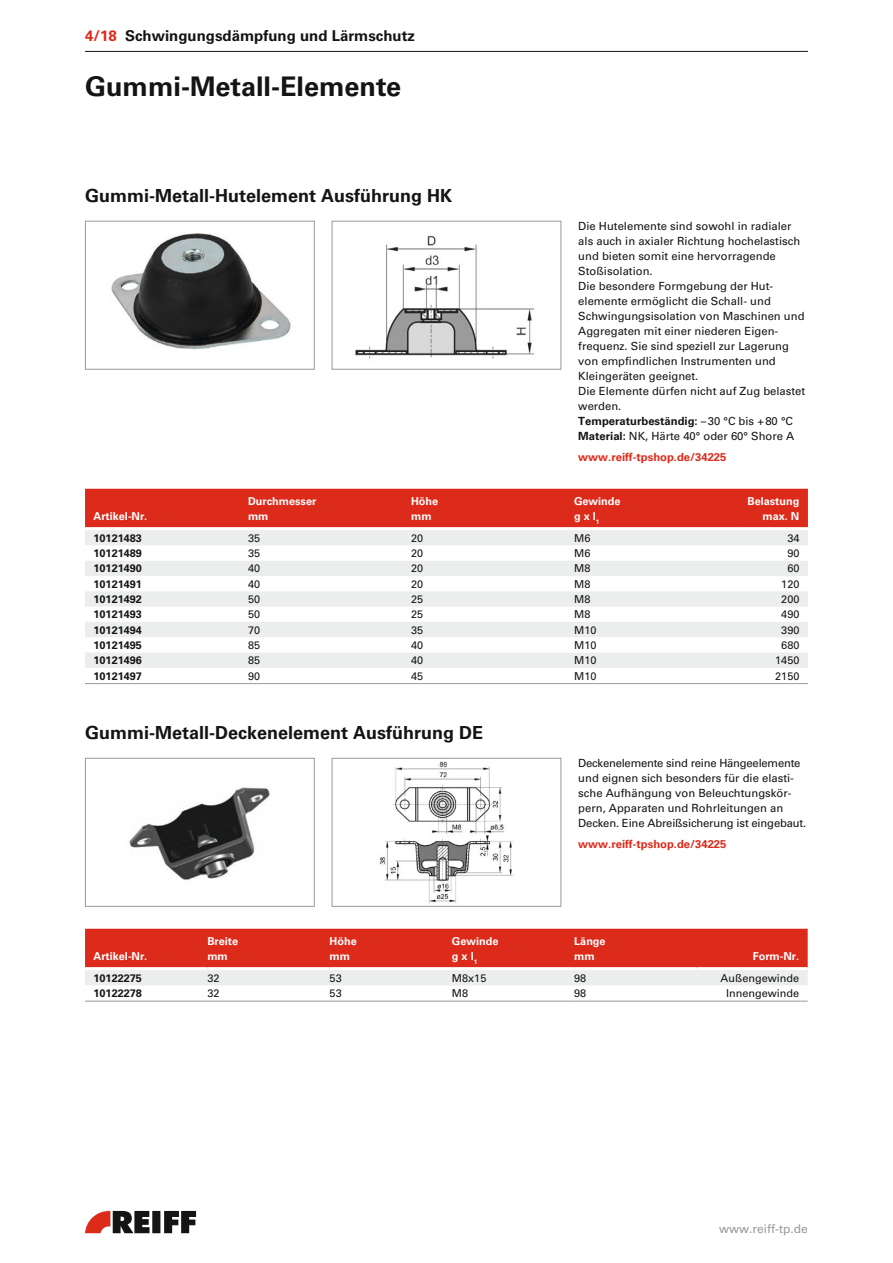
<style>
.page{position:relative;width:893px;height:1263px;background:#fff}
.page>*{position:absolute;margin:0;border:0;box-sizing:border-box;transform-origin:0 0}
.t1{font:700 27px "Univers LT Std";color:#131413}
.t2{font:700 18px "Univers LT Std";color:#131413}
.t3{font:700 15px "Univers LT Std";color:#131413}
.t4{font:12px "Univers LT Std";color:#999}
.t5{font:11.25px/15px "Univers LT Std";color:#131413}
.t6{font:700 11.25px "Univers LT Std";color:#dc2a1b}
.t7{font:10.8px "Univers LT Std";color:#131413}
.t8{font:700 10.8px/15px "Univers LT Std";color:#fff}
.t9{font:700 10.8px "Univers LT Std";color:#131413}
.s1{color:#dc2a1b}
.s2{font-weight:700}
</style>
<div class="page">
<hr style="left:85px;top:51px;width:723px;height:1px;background:#131413">
<svg style="left:85px;top:1211px;width:111px;height:22px"></svg>
<div style="left:85px;top:489px;width:723px;height:38px;background:#dc2a1b"></div>
<svg style="left:85px;top:530px;width:723px;height:138px;fill:#eceded"></svg>
<hr style="left:85px;top:683px;width:163px;height:1px;background:#999">
<hr style="left:248px;top:683px;width:163px;height:1px;background:#999">
<hr style="left:411px;top:683px;width:163px;height:1px;background:#999">
<hr style="left:574px;top:683px;width:163px;height:1px;background:#999">
<hr style="left:737px;top:683px;width:71px;height:1px;background:#999">
<svg style="left:85px;top:929px;width:723px;height:56px;background:#e06156"></svg>
<hr style="left:85px;top:1001px;width:122px;height:1px;background:#999">
<hr style="left:207px;top:1001px;width:123px;height:1px;background:#999">
<hr style="left:330px;top:1001px;width:122px;height:1px;background:#999">
<hr style="left:452px;top:1001px;width:122px;height:1px;background:#999">
<hr style="left:574px;top:1001px;width:122px;height:1px;background:#999">
<hr style="left:696px;top:1001px;width:112px;height:1px;background:#999">
<hr style="left:85px;top:967px;width:122px;height:3px;background:#fff">
<hr style="left:207px;top:967px;width:123px;height:3px;background:#fff">
<hr style="left:330px;top:967px;width:122px;height:3px;background:#fff">
<hr style="left:452px;top:967px;width:122px;height:3px;background:#fff">
<hr style="left:574px;top:967px;width:122px;height:3px;background:#fff">
<hr style="left:696px;top:967px;width:112px;height:3px;background:#fff">
<svg style="left:85px;top:220px;width:230px;height:150px"></svg>
<svg style="left:331px;top:220px;width:231px;height:150px"></svg>
<svg style="left:85px;top:757px;width:230px;height:150px"></svg>
<svg style="left:331px;top:757px;width:231px;height:150px"></svg>
<h3 class="t3" style="left:85px;top:27px;width:332px"><span class="s1">4/18</span> Schwingungsdämpfung und Lärmschutz</h3>
<h1 class="t1" style="left:85px;top:71px;width:317px">Gummi-Metall-Elemente</h1>
<h2 class="t2" style="left:85px;top:185px;width:369px">Gummi-Metall-Hutelement Ausführung HK</h2>
<p class="t5" style="left:578px;top:218px;width:228px">Die Hutelemente sind sowohl in radialer als auch in axialer Richtung hochelastisch und bieten somit eine hervorragende Stoßisolation.<br>Die besondere Formgebung der Hut&shy;elemente ermöglicht die Schall- und Schwingungsisolation von Maschinen und Aggregaten mit einer niederen Eigen&shy;frequenz. Sie sind speziell zur Lagerung von empfindlichen Instrumenten und Kleingeräten geeignet.<br>Die Elemente dürfen nicht auf Zug belastet werden.<br><span class="s2">Temperaturbeständig:</span> –30 °C bis +80 °C <span class="s2">Material:</span> NK, Härte 40° oder 60° Shore A</p>
<p class="t6" style="left:578px;top:450px;width:150px">www.reiff-tpshop.de/34225</p>
<p class="t8" style="left:94px;top:509px;width:55px">Artikel-Nr.</p>
<p class="t8" style="left:248px;top:494px;width:70px">Durchmesser mm</p>
<p class="t8" style="left:411px;top:494px;width:29px">Höhe mm</p>
<p class="t8" style="left:574px;top:494px;width:48px">Gewinde g x l<sub>1</sub></p>
<p class="t8" style="left:747px;top:494px;width:53px;text-align:right">Belastung max. N</p>
<p class="t9" style="left:94px;top:532px;width:50px">10121483</p>
<p class="t7" style="left:248px;top:531px;width:14px">35</p>
<p class="t7" style="left:411px;top:531px;width:14px">20</p>
<p class="t7" style="left:574px;top:531px;width:18px">M6</p>
<p class="t7" style="left:787px;top:531px;width:14px">34</p>
<p class="t9" style="left:94px;top:547px;width:50px">10121489</p>
<p class="t7" style="left:248px;top:547px;width:14px">35</p>
<p class="t7" style="left:411px;top:547px;width:14px">20</p>
<p class="t7" style="left:574px;top:547px;width:18px">M6</p>
<p class="t7" style="left:787px;top:547px;width:14px">90</p>
<p class="t9" style="left:94px;top:562px;width:50px">10121490</p>
<p class="t7" style="left:248px;top:562px;width:14px">40</p>
<p class="t7" style="left:411px;top:562px;width:14px">20</p>
<p class="t7" style="left:574px;top:562px;width:18px">M8</p>
<p class="t7" style="left:787px;top:562px;width:14px">60</p>
<p class="t9" style="left:94px;top:577px;width:50px">10121491</p>
<p class="t7" style="left:248px;top:577px;width:14px">40</p>
<p class="t7" style="left:411px;top:577px;width:14px">20</p>
<p class="t7" style="left:574px;top:577px;width:18px">M8</p>
<p class="t7" style="left:781px;top:577px;width:20px">120</p>
<p class="t9" style="left:94px;top:593px;width:50px">10121492</p>
<p class="t7" style="left:248px;top:593px;width:14px">50</p>
<p class="t7" style="left:411px;top:593px;width:14px">25</p>
<p class="t7" style="left:574px;top:593px;width:18px">M8</p>
<p class="t7" style="left:781px;top:593px;width:20px">200</p>
<p class="t9" style="left:94px;top:608px;width:50px">10121493</p>
<p class="t7" style="left:248px;top:608px;width:14px">50</p>
<p class="t7" style="left:411px;top:608px;width:14px">25</p>
<p class="t7" style="left:574px;top:608px;width:18px">M8</p>
<p class="t7" style="left:781px;top:608px;width:20px">490</p>
<p class="t9" style="left:94px;top:623px;width:50px">10121494</p>
<p class="t7" style="left:248px;top:623px;width:14px">70</p>
<p class="t7" style="left:411px;top:623px;width:14px">35</p>
<p class="t7" style="left:574px;top:623px;width:24px">M10</p>
<p class="t7" style="left:781px;top:623px;width:20px">390</p>
<p class="t9" style="left:94px;top:639px;width:50px">10121495</p>
<p class="t7" style="left:248px;top:639px;width:14px">85</p>
<p class="t7" style="left:411px;top:639px;width:14px">40</p>
<p class="t7" style="left:574px;top:639px;width:24px">M10</p>
<p class="t7" style="left:781px;top:639px;width:20px">680</p>
<p class="t9" style="left:94px;top:654px;width:50px">10121496</p>
<p class="t7" style="left:248px;top:654px;width:14px">85</p>
<p class="t7" style="left:411px;top:654px;width:14px">40</p>
<p class="t7" style="left:574px;top:654px;width:24px">M10</p>
<p class="t7" style="left:775px;top:654px;width:26px">1450</p>
<p class="t9" style="left:94px;top:669px;width:50px">10121497</p>
<p class="t7" style="left:248px;top:669px;width:14px">90</p>
<p class="t7" style="left:411px;top:669px;width:14px">45</p>
<p class="t7" style="left:574px;top:669px;width:24px">M10</p>
<p class="t7" style="left:775px;top:669px;width:26px">2150</p>
<h2 class="t2" style="left:85px;top:722px;width:400px">Gummi-Metall-Deckenelement Ausführung DE</h2>
<p class="t5" style="left:578px;top:755px;width:229px">Deckenelemente sind reine Hängeelemente und eignen sich besonders für die elasti&shy;sche Aufhängung von Beleuchtungskör&shy;pern, Apparaten und Rohrleitungen an Decken. Eine Abreißsicherung ist eingebaut.</p>
<p class="t6" style="left:578px;top:837px;width:150px">www.reiff-tpshop.de/34225</p>
<p class="t8" style="left:94px;top:949px;width:55px">Artikel-Nr.</p>
<p class="t8" style="left:207px;top:934px;width:32px">Breite mm</p>
<p class="t8" style="left:330px;top:934px;width:29px">Höhe mm</p>
<p class="t8" style="left:452px;top:934px;width:48px">Gewinde g x l<sub>1</sub></p>
<p class="t8" style="left:574px;top:934px;width:33px">Länge mm</p>
<p class="t8" style="left:753px;top:949px;width:48px">Form-Nr.</p>
<p class="t9" style="left:94px;top:971px;width:50px">10122275</p>
<p class="t7" style="left:207px;top:971px;width:14px">32</p>
<p class="t7" style="left:330px;top:971px;width:14px">53</p>
<p class="t7" style="left:452px;top:971px;width:36px">M8x15</p>
<p class="t7" style="left:574px;top:971px;width:14px">98</p>
<p class="t7" style="left:721px;top:971px;width:80px">Außengewinde</p>
<p class="t9" style="left:94px;top:987px;width:50px">10122278</p>
<p class="t7" style="left:207px;top:987px;width:14px">32</p>
<p class="t7" style="left:330px;top:987px;width:14px">53</p>
<p class="t7" style="left:452px;top:987px;width:18px">M8</p>
<p class="t7" style="left:574px;top:987px;width:14px">98</p>
<p class="t7" style="left:726px;top:987px;width:75px">Innengewinde</p>
<p class="t4" style="left:719px;top:1222px;width:90px">www.reiff-tp.de</p>
</div>
